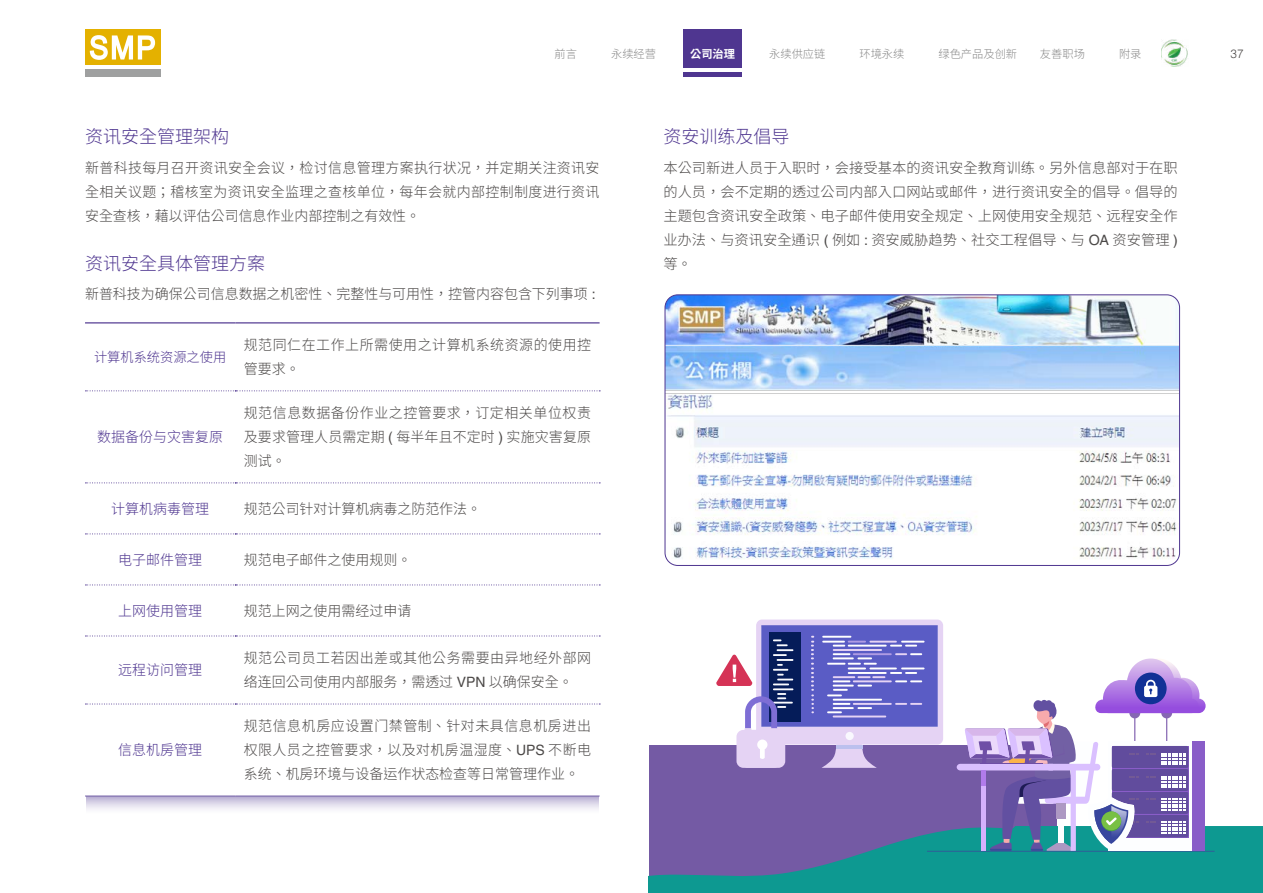
<style>
.page{position:relative;width:1263px;height:893px;background:#fff}
.page>*{position:absolute;margin:0;border:0;box-sizing:border-box;transform-origin:0 0}
.t1{font:300 18px "Noto Sans CJ Ktc";color:#4f3690}
.t2{font:300 14.25px/24px "Noto Sans CJ Ktc";color:#4c4948;text-align:justify}
.t3{font:300 14.25px/24px "Noto Sans CJ Ktc";letter-spacing:.04em;color:#4c4948}
.t4{font:300 14.25px "Noto Sans CJ Ktc";color:#4f3690}
.t5{font:300 13.5px "Noto Sans CJ Ktc";color:#4f3690}
.t6{font:300 12px "Helvetica LT Std";color:#4c4948}
.t7{font:300 11.25px "Noto Sans CJ Ktc";color:#878787}
.t8{font:700 11.25px "Noto Sans CJ Ktc";color:#fff}
.s1{font-family:"Helvetica LT Std";font-weight:400}
</style>
<div class="page">
<img style="left:665px;top:295px;width:514px;height:270px">
<div style="left:665px;top:294px;width:515px;height:272px;border:1px solid #4f3690;border-radius:13px"></div>
<svg style="left:86px;top:797px;width:513px;height:13px"></svg>
<svg style="left:85px;top:391px;width:515px;height:405px"></svg>
<svg style="left:85px;top:390px;width:515px;height:1px"></svg>
<svg style="left:85px;top:482px;width:515px;height:1px"></svg>
<svg style="left:85px;top:534px;width:515px;height:1px"></svg>
<svg style="left:85px;top:585px;width:515px;height:1px"></svg>
<svg style="left:85px;top:636px;width:515px;height:1px"></svg>
<svg style="left:85px;top:704px;width:515px;height:1px"></svg>
<hr style="left:85px;top:322px;width:150px;height:2px;background:#725ea6">
<hr style="left:235px;top:322px;width:365px;height:2px;background:#725ea6">
<hr style="left:85px;top:796px;width:150px;height:1px;background:#725ea6">
<hr style="left:235px;top:796px;width:365px;height:1px;background:#725ea6">
<svg style="left:756px;top:620px;width:187px;height:125px"></svg>
<svg style="left:649px;top:627px;width:614px;height:266px"></svg>
<div style="left:85px;top:30px;width:76px;height:35px;background:#e4b100"></div>
<svg style="left:90px;top:35px;width:65px;height:25px"></svg>
<div style="left:85px;top:69px;width:76px;height:8px;background:#9fa0a0"></div>
<img style="left:1161px;top:40px;width:27px;height:27px">
<div style="left:683px;top:72px;width:59px;height:5px;background:#4f3690"></div>
<div style="left:683px;top:30px;width:59px;height:38px;background:#4f3690"></div>
<p class="t7" style="left:555px;top:48px;width:24px">前言</p>
<p class="t7" style="left:611px;top:48px;width:46px">永续经营</p>
<p class="t8" style="left:690px;top:48px;width:46px">公司治理</p>
<p class="t7" style="left:769px;top:48px;width:58px">永续供应链</p>
<p class="t7" style="left:859px;top:48px;width:46px">环境永续</p>
<p class="t7" style="left:938px;top:48px;width:80px">绿色产品及创新</p>
<p class="t7" style="left:1040px;top:48px;width:46px">友善职场</p>
<p class="t7" style="left:1119px;top:47px;width:24px">附录</p>
<p class="t6" style="left:1230px;top:47px;width:15px">37</p>
<p class="t1" style="left:85px;top:127px;width:145px">资讯安全管理架构</p>
<p class="t2" style="left:85px;top:156px;width:516px">新普科技每月召开资讯安全会议，检讨信息管理方案执行状况，并定期关注资讯安全相关议题；稽核室为资讯安全监理之查核单位，每年会就内部控制制度进行资讯安全查核，藉以评估公司信息作业内部控制之有效性。</p>
<p class="t1" style="left:85px;top:253px;width:181px">资讯安全具体管理方案</p>
<p class="t2" style="left:85px;top:282px;width:512px">新普科技为确保公司信息数据之机密性、完整性与可用性，控管内容包含下列事项 <span class="s1">:</span></p>
<p class="t5" style="left:94px;top:349px;width:134px">计算机系统资源之使用</p>
<p class="t4" style="left:97px;top:429px;width:127px">数据备份与灾害复原</p>
<p class="t3" style="left:244px;top:333px;width:349px">规范同仁在工作上所需使用之计算机系统资源的使用控管要求。</p>
<p class="t2" style="left:244px;top:401px;width:349px">规范信息数据备份作业之控管要求，订定相关单位权责及要求管理人员需定期 <span class="s1">(</span> 每半年且不定时 <span class="s1">)</span> 实施灾害复原测试。</p>
<p class="t4" style="left:111px;top:501px;width:99px">计算机病毒管理</p>
<p class="t2" style="left:244px;top:497px;width:239px">规范公司针对计算机病毒之防范作法。</p>
<p class="t4" style="left:118px;top:552px;width:85px">电子邮件管理</p>
<p class="t2" style="left:244px;top:548px;width:169px">规范电子邮件之使用规则。</p>
<p class="t4" style="left:118px;top:603px;width:85px">上网使用管理</p>
<p class="t2" style="left:244px;top:599px;width:169px">规范上网之使用需经过申请</p>
<p class="t4" style="left:118px;top:662px;width:85px">远程访问管理</p>
<p class="t3" style="left:244px;top:646px;width:349px">规范公司员工若因出差或其他公务需要由异地经外部网络连回公司使用内部服务，需透过 <span class="s1">VPN</span> 以确保安全。</p>
<p class="t4" style="left:118px;top:742px;width:85px">信息机房管理</p>
<p class="t2" style="left:244px;top:714px;width:349px">规范信息机房应设置门禁管制、针对未具信息机房进出权限人员之控管要求，以及对机房温湿度、<span class="s1">UPS</span> 不断电系统、机房环境与设备运作状态检查等日常管理作业。</p>
<p class="t1" style="left:663px;top:127px;width:127px">资安训练及倡导</p>
<p class="t2" style="left:663px;top:156px;width:516px">本公司新进人员于入职时，会接受基本的资讯安全教育训练。另外信息部对于在职的人员，会不定期的透过公司内部入口网站或邮件，进行资讯安全的倡导。倡导的主题包含资讯安全政策、电子邮件使用安全规定、上网使用安全规范、远程安全作业办法、与资讯安全通识 <span class="s1">(</span> 例如 <span class="s1">:</span> 资安威胁趋势、社交工程倡导、与 <span class="s1">OA</span> 资安管理 <span class="s1">)</span>等。</p>
</div>
